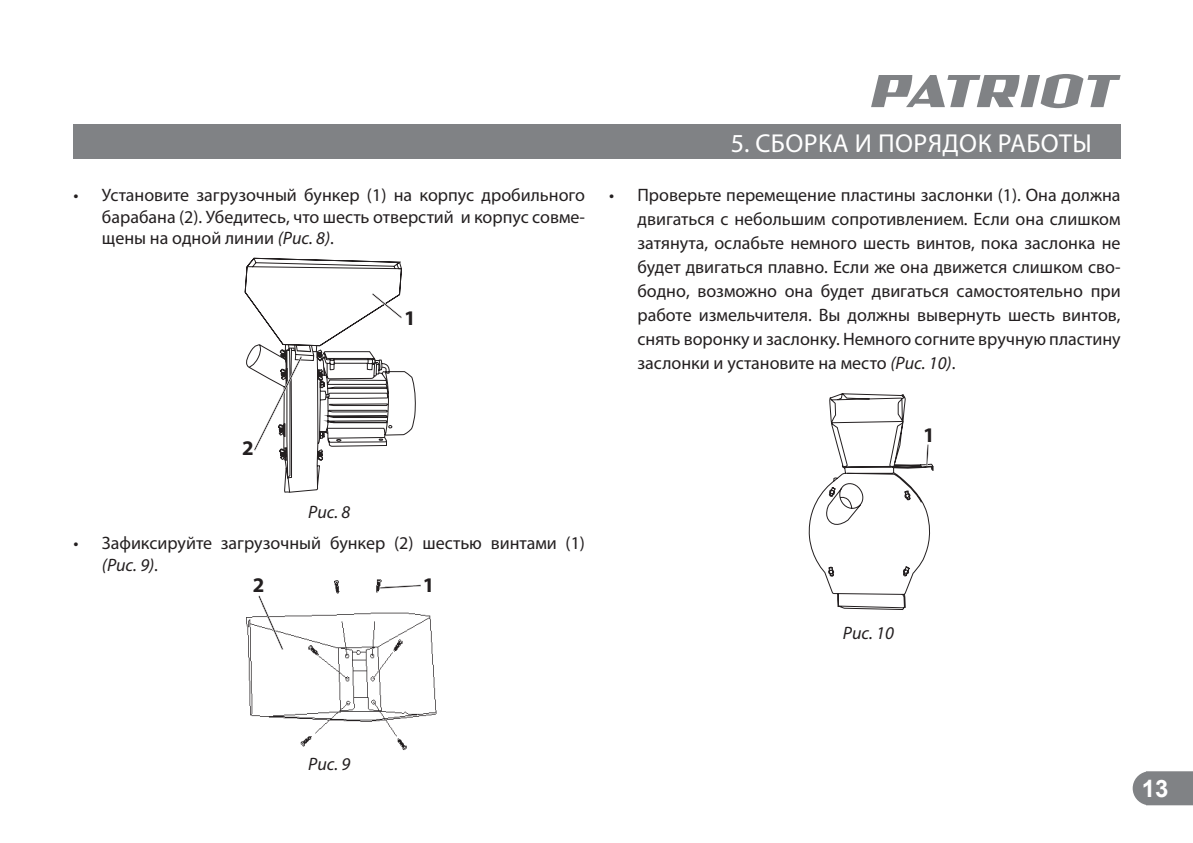
<style>
.page{position:relative;width:1193px;height:843px;background:#fff}
.page>*{position:absolute;margin:0;border:0;box-sizing:border-box;transform-origin:0 0}
.t1{font:26px "Myriad Pro";letter-spacing:.02em;color:#fff}
.t2{font:700 24px "Arial";color:#fff}
.t3{font:700 20.8px "Myriad Pro";color:#231f20}
.t4{font:18px/24px "Myriad Pro";color:#231f20;text-align:justify}
.t5{font:italic 18px "Myriad Pro";color:#231f20}
.s1{font-style:italic}
</style>
<div class="page">
<div style="left:74px;top:125px;width:1046px;height:34px;background:#808285"></div>
<svg style="left:1132px;top:771px;width:60px;height:34px"></svg>
<svg style="left:871px;top:74px;width:249px;height:34px"></svg>
<svg style="left:284px;top:371px;width:132px;height:122px"></svg>
<svg style="left:244px;top:257px;width:158px;height:203px"></svg>
<img style="left:246px;top:579px;width:191px;height:171px">
<div style="left:416px;top:577px;width:34px;height:23px;background:#fff"></div>
<div style="left:248px;top:581px;width:34px;height:22px;background:#fff"></div>
<svg style="left:379px;top:585px;width:42px;height:4px"></svg>
<svg style="left:258px;top:595px;width:26px;height:55px"></svg>
<svg style="left:808px;top:393px;width:125px;height:217px"></svg>
<p class="t4" style="left:102px;top:184px;width:484px;line-height:21.6px;text-indent:-28px">• Установите загрузочный бункер (1) на корпус дробильного барабана (2). Убедитесь, что шесть отверстий и корпус совме&shy;щены на одной линии <span class="s1">(Рис. 8)</span>.</p>
<p class="t3" style="left:242px;top:434px;width:13px">2</p>
<p class="t3" style="left:404px;top:304px;width:13px">1</p>
<p class="t5" style="left:308px;top:501px;width:44px">Рис. 8</p>
<p class="t4" style="left:102px;top:532px;width:484px;line-height:21.6px;text-indent:-28px">• Зафиксируйте загрузочный бункер (2) шестью винтами (1) <span class="s1">(Рис. 9)</span>.</p>
<p class="t3" style="left:253px;top:572px;width:13px">2</p>
<p class="t3" style="left:423px;top:572px;width:13px">1</p>
<h1 class="t1" style="left:731px;top:127px;width:362px">5. СБОРКА И ПОРЯДОК РАБОТЫ</h1>
<p class="t4" style="left:637px;top:183px;width:484px;text-indent:-28px">• Проверьте перемещение пластины заслонки (1). Она должна двигаться с небольшим сопротивлением. Если она слишком затянута, ослабьте немного шесть винтов, пока заслонка не будет двигаться плавно. Если же она движется слишком сво&shy;бодно, возможно она будет двигаться самостоятельно при работе измельчителя. Вы должны вывернуть шесть винтов, снять воронку и заслонку. Немного согните вручную пластину заслонки и установите на место <span class="s1">(Рис. 10)</span>.</p>
<p class="t3" style="left:923px;top:422px;width:13px">1</p>
<p class="t5" style="left:842px;top:622px;width:52px">Рис. 10</p>
<p class="t5" style="left:308px;top:753px;width:44px">Рис. 9</p>
<h2 class="t2" style="left:1141px;top:772px;width:28px">13</h2>
</div>
